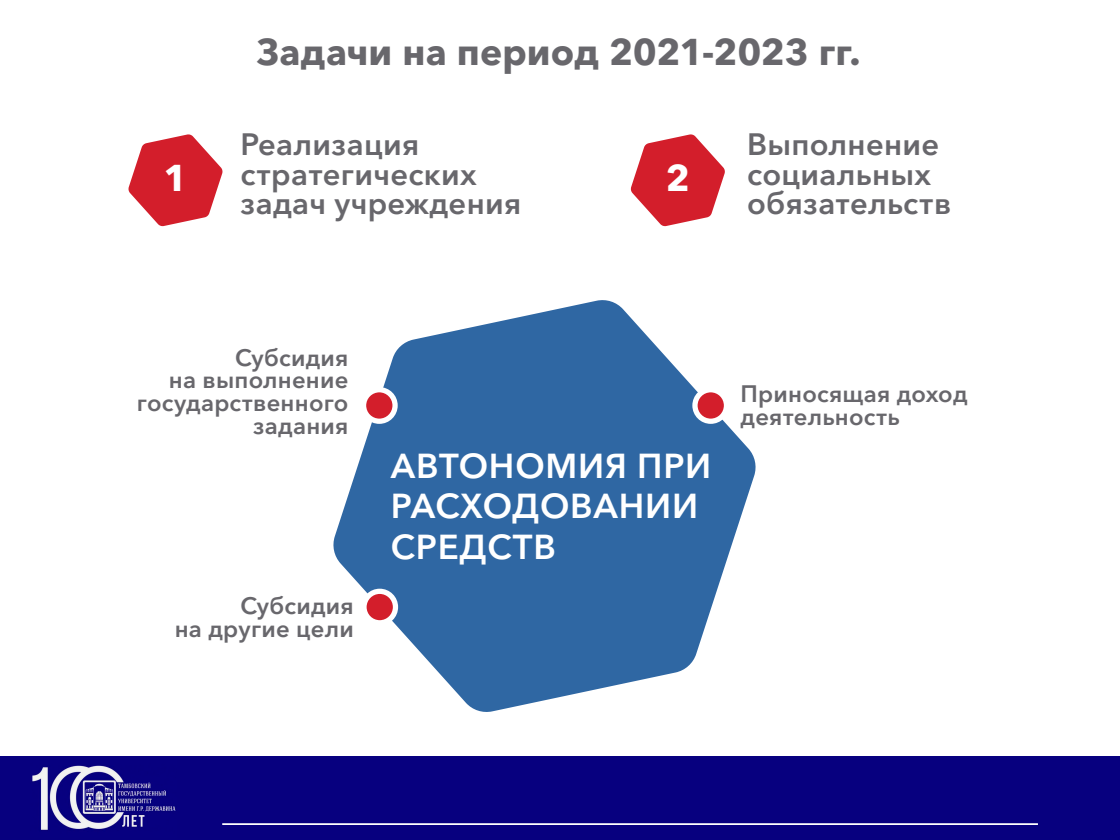
<style>
.page{position:relative;width:1120px;height:840px;background:#fff}
.page>*{position:absolute;margin:0;border:0;box-sizing:border-box;transform-origin:0 0}
.t1{font:700 37.01px "Avenir Next Cyr";color:#68676c}
.t2{font:700 37.01px "Avenir Next Cyr";color:#fff}
.t3{font:600 34.39px/40.7px "Avenir Next Cyr";letter-spacing:.025em;color:#fff}
.t4{font:600 30.62px/29.8px "Avenir Next Cyr";letter-spacing:.01em;color:#68676c}
.t5{font:600 23.62px/22.8px "Avenir Next Cyr";letter-spacing:.01em;color:#68676c;text-align:right}
</style>
<div class="page">
<svg style="left:333px;top:300px;width:423px;height:412px;fill:#2f67a3"></svg>
<svg style="left:128px;top:134px;width:95px;height:92px"></svg>
<svg style="left:630px;top:134px;width:95px;height:92px"></svg>
<svg style="left:364px;top:390px;width:31px;height:31px"></svg>
<div style="left:361px;top:387px;width:37px;height:37px;border:5px solid #fff;border-radius:50%"></div>
<svg style="left:364px;top:591px;width:31px;height:32px"></svg>
<div style="left:361px;top:589px;width:37px;height:36px;border:5px solid #fff;border-radius:50%"></div>
<svg style="left:695px;top:390px;width:31px;height:31px"></svg>
<div style="left:692px;top:387px;width:37px;height:37px;border:5px solid #fff;border-radius:50%"></div>
<div style="left:0;top:757px;width:1120px;height:83px;background:#07007f"></div>
<img style="left:32px;top:765px;width:144px;height:66px">
<hr style="left:222px;top:823px;width:816px;height:2px;background:#fff">
<h1 class="t2" style="left:163px;top:156px;width:26px">1</h1>
<h1 class="t1" style="left:257px;top:29px;width:606px">Задачи на период 2021-2023 гг.</h1>
<p class="t4" style="left:241px;top:129px;width:282px">Реализация стратегических задач учреждения</p>
<h1 class="t2" style="left:666px;top:156px;width:26px">2</h1>
<p class="t4" style="left:747px;top:129px;width:206px">Выполнение социальных обязательств</p>
<p class="t5" style="left:137px;top:346px;width:213px">Субсидия<br>на выполнение государственного задания</p>
<p class="t5" style="left:175px;top:594px;width:181px">Субсидия<br>на другие цели</p>
<h2 class="t3" style="left:391px;top:445px;width:322px">АВТОНОМИЯ ПРИ<br>РАСХОДОВАНИИ<br>СРЕДСТВ</h2>
<p class="t5" style="left:741px;top:382px;width:229px;text-align:left">Приносящая доход деятельность</p>
</div>
